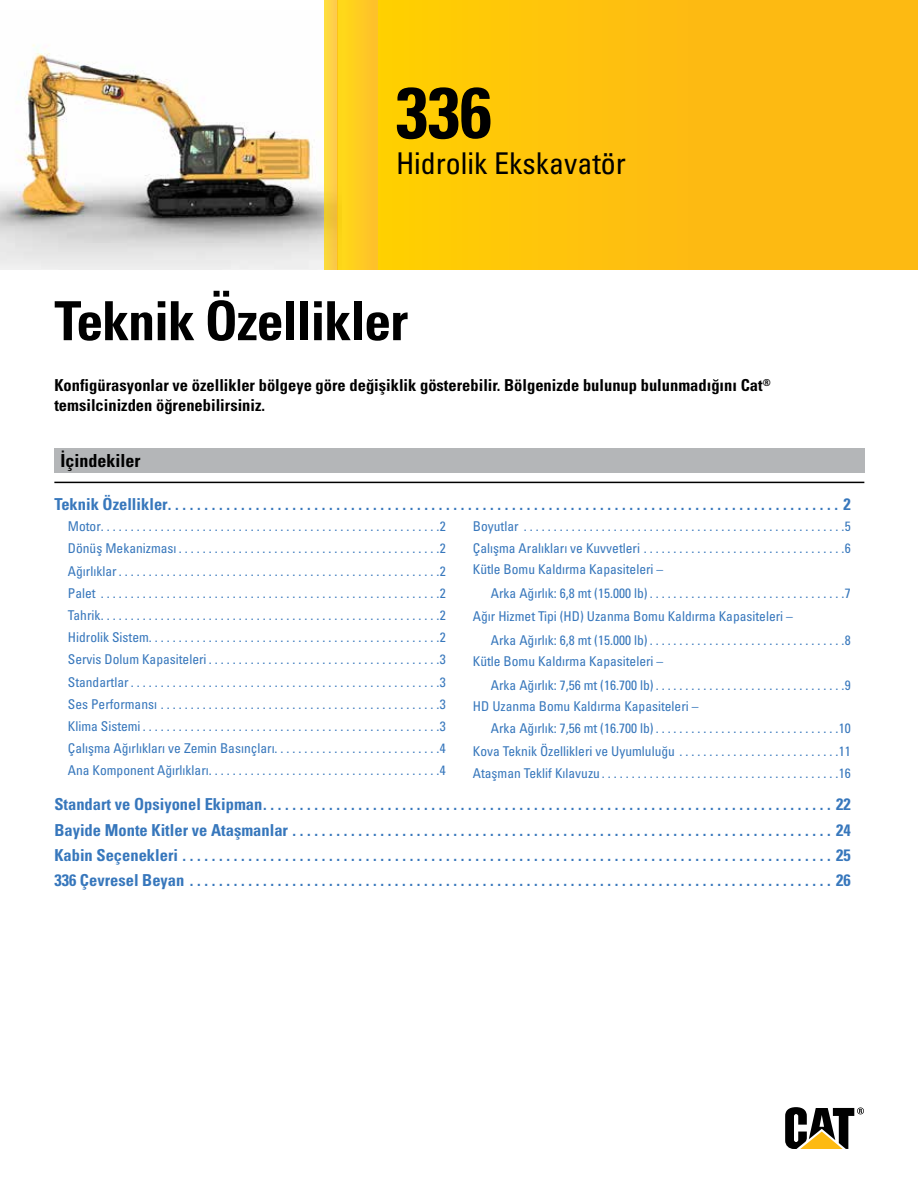
<style>
.page{position:relative;width:918px;height:1188px;background:#fff}
.page>*{position:absolute;margin:0;border:0;box-sizing:border-box;transform-origin:0 0}
.t1{font:72px "Univers LTCYR 67 Bold Cond";color:#000}
.t2{font:54px "Univers LTCYR 67 Bold Cond";letter-spacing:-.02em;color:#000}
.t3{font:condensed 30px "Univers LTCYR 57";color:#000}
.t4{font:18px "Univers LTCYR 67 Bold Cond";color:#000}
.t5{font:700 condensed 16.5px/25.2px "Univers LT Std";color:#3777bc;text-align:justify}
.t6{font:16.5px/19.8px "Univers LTCYR 67 Bold Cond";color:#000}
.t7{font:condensed 13.5px/22.2px "Univers LT Std";color:#3777bc;text-align:justify}
.t8{font:condensed 13.5px "Univers LTCYR 57";color:#3777bc}
.s1{font-family:"Univers LTCYR 67 Bold Cond";font-weight:400;font-stretch:normal}
.s2{font-family:"Univers LTCYR 57"}
.s3{font-family:"Univers LT Std"}
</style>
<div class="page">
<img style="left:0;top:44px;width:324px;height:226px">
<div style="left:378px;top:0;width:540px;height:270px;background:linear-gradient(to right,#ffcd04,#fdb517)"></div>
<div style="left:338px;top:0;width:40px;height:270px;background:#ffcd21"></div>
<svg style="left:324px;top:0;width:14px;height:270px;background:#fbd03f"></svg>
<svg style="left:785px;top:1107px;width:79px;height:42px"></svg>
<div style="left:54px;top:448px;width:810px;height:25px;background:#b4b6b8"></div>
<hr style="left:54px;top:482px;width:810px;height:1px;background:#000">
<h1 class="t1" style="left:396px;top:69px;width:97px">336</h1>
<h3 class="t3" style="left:396px;top:145px;width:231px">Hidrolik Ekskavatör</h3>
<h2 class="t2" style="left:54px;top:288px;width:355px">Teknik Özellikler</h2>
<p class="t6" style="left:54px;top:375px;width:718px">Konfigürasyonlar ve özellikler bölgeye göre değişiklik gösterebilir. Bölgenizde bulunup bulunmadığını Cat<sup>® </sup>temsilcinizden öğrenebilirsiniz.</p>
<h3 class="t4" style="left:60px;top:450px;width:82px">İçindekiler</h3>
<p class="t5" style="left:54px;top:491px;width:798px"><span class="s1">Teknik Özellikler</span> . . . . . . . . . . . . . . . . . . . . . . . . . . . . . . . . . . . . . . . . . . . . . . . . . . . . . . . . . . . . . . . . . . . . . . . . . . . . . . . . . . . . . . . . . . . . <span class="s1">2</span></p>
<p class="t7" style="left:68px;top:515px;width:380px"><span class="s2">Motor</span> . . . . . . . . . . . . . . . . . . . . . . . . . . . . . . . . . . . . . . . . . . . . . . . . . . . . . . . . <span class="s2">2<br>Dönüş Mekanizması</span> . . . . . . . . . . . . . . . . . . . . . . . . . . . . . . . . . . . . . . . . . . . <span class="s2">2<br>Ağırlıklar</span> . . . . . . . . . . . . . . . . . . . . . . . . . . . . . . . . . . . . . . . . . . . . . . . . . . . . . <span class="s2">2<br>Palet</span> . . . . . . . . . . . . . . . . . . . . . . . . . . . . . . . . . . . . . . . . . . . . . . . . . . . . . . . . <span class="s2">2<br>Tahrik</span> . . . . . . . . . . . . . . . . . . . . . . . . . . . . . . . . . . . . . . . . . . . . . . . . . . . . . . . . <span class="s2">2<br>Hidrolik Sistem</span> . . . . . . . . . . . . . . . . . . . . . . . . . . . . . . . . . . . . . . . . . . . . . . . . <span class="s2">2<br>Servis Dolum Kapasiteleri</span> . . . . . . . . . . . . . . . . . . . . . . . . . . . . . . . . . . . . . . <span class="s2">3<br>Standartlar</span> . . . . . . . . . . . . . . . . . . . . . . . . . . . . . . . . . . . . . . . . . . . . . . . . . . . <span class="s2">3<br>Ses Performansı</span> . . . . . . . . . . . . . . . . . . . . . . . . . . . . . . . . . . . . . . . . . . . . . . <span class="s2">3<br>Klima Sistemi</span> . . . . . . . . . . . . . . . . . . . . . . . . . . . . . . . . . . . . . . . . . . . . . . . . . <span class="s2">3</span></p>
<p class="t8" style="left:68px;top:740px;width:380px">Çalışma Ağırlıkları ve Zemin Basınçları <span class="s3">. . . . . . . . . . . . . . . . . . . . . . . . . . .</span> 4</p>
<p class="t7" style="left:68px;top:759px;width:380px"><span class="s2">Ana Komponent Ağırlıkları</span> . . . . . . . . . . . . . . . . . . . . . . . . . . . . . . . . . . . . . . <span class="s2">4</span></p>
<p class="t7" style="left:473px;top:515px;width:379px"><span class="s2">Boyutlar</span> . . . . . . . . . . . . . . . . . . . . . . . . . . . . . . . . . . . . . . . . . . . . . . . . . . . . . <span class="s2">5<br>Çalışma Aralıkları ve Kuvvetleri</span> . . . . . . . . . . . . . . . . . . . . . . . . . . . . . . . . . <span class="s2">6</span></p>
<p class="t8" style="left:473px;top:561px;width:192px">Kütle Bomu Kaldırma Kapasiteleri –</p>
<p class="t7" style="left:491px;top:582px;width:362px"><span class="s2">Arka Ağırlık: 6,8 mt (15.000 lb)</span> . . . . . . . . . . . . . . . . . . . . . . . . . . . . . . . . <span class="s2">7</span></p>
<p class="t8" style="left:473px;top:607px;width:322px">Ağır Hizmet Tipi (HD) Uzanma Bomu Kaldırma Kapasiteleri –</p>
<p class="t7" style="left:491px;top:629px;width:362px"><span class="s2">Arka Ağırlık: 6,8 mt (15.000 lb)</span> . . . . . . . . . . . . . . . . . . . . . . . . . . . . . . . . <span class="s2">8</span></p>
<p class="t8" style="left:473px;top:652px;width:192px">Kütle Bomu Kaldırma Kapasiteleri –</p>
<p class="t7" style="left:491px;top:674px;width:362px"><span class="s2">Arka Ağırlık: 7,56 mt (16.700 lb)</span> . . . . . . . . . . . . . . . . . . . . . . . . . . . . . . . <span class="s2">9</span></p>
<p class="t8" style="left:473px;top:697px;width:227px">HD Uzanma Bomu Kaldırma Kapasiteleri –</p>
<p class="t8" style="left:491px;top:720px;width:362px">Arka Ağırlık: 7,56 mt (16.700 lb) <span class="s3">. . . . . . . . . . . . . . . . . . . . . . . . . . . . . .</span> 10</p>
<p class="t8" style="left:473px;top:742px;width:379px">Kova Teknik Özellikleri ve Uyumluluğu <span class="s3">. . . . . . . . . . . . . . . . . . . . . . . . . .</span> 11</p>
<p class="t7" style="left:473px;top:762px;width:379px"><span class="s2">Ataşman Teklif Kılavuzu</span> . . . . . . . . . . . . . . . . . . . . . . . . . . . . . . . . . . . . . . . <span class="s2">16</span></p>
<p class="t5" style="left:54px;top:792px;width:798px"><span class="s1">Standart ve Opsiyonel Ekipman</span> . . . . . . . . . . . . . . . . . . . . . . . . . . . . . . . . . . . . . . . . . . . . . . . . . . . . . . . . . . . . . . . . . . . . . . . . . . . . . . <span class="s1">22<br>Bayide Monte Kitler ve Ataşmanlar</span> . . . . . . . . . . . . . . . . . . . . . . . . . . . . . . . . . . . . . . . . . . . . . . . . . . . . . . . . . . . . . . . . . . . . . . . . . . <span class="s1">24<br>Kabin Seçenekleri</span> . . . . . . . . . . . . . . . . . . . . . . . . . . . . . . . . . . . . . . . . . . . . . . . . . . . . . . . . . . . . . . . . . . . . . . . . . . . . . . . . . . . . . . . . . <span class="s1">25<br>336 Çevresel Beyan</span> . . . . . . . . . . . . . . . . . . . . . . . . . . . . . . . . . . . . . . . . . . . . . . . . . . . . . . . . . . . . . . . . . . . . . . . . . . . . . . . . . . . . . . . . <span class="s1">26</span></p>
</div>
